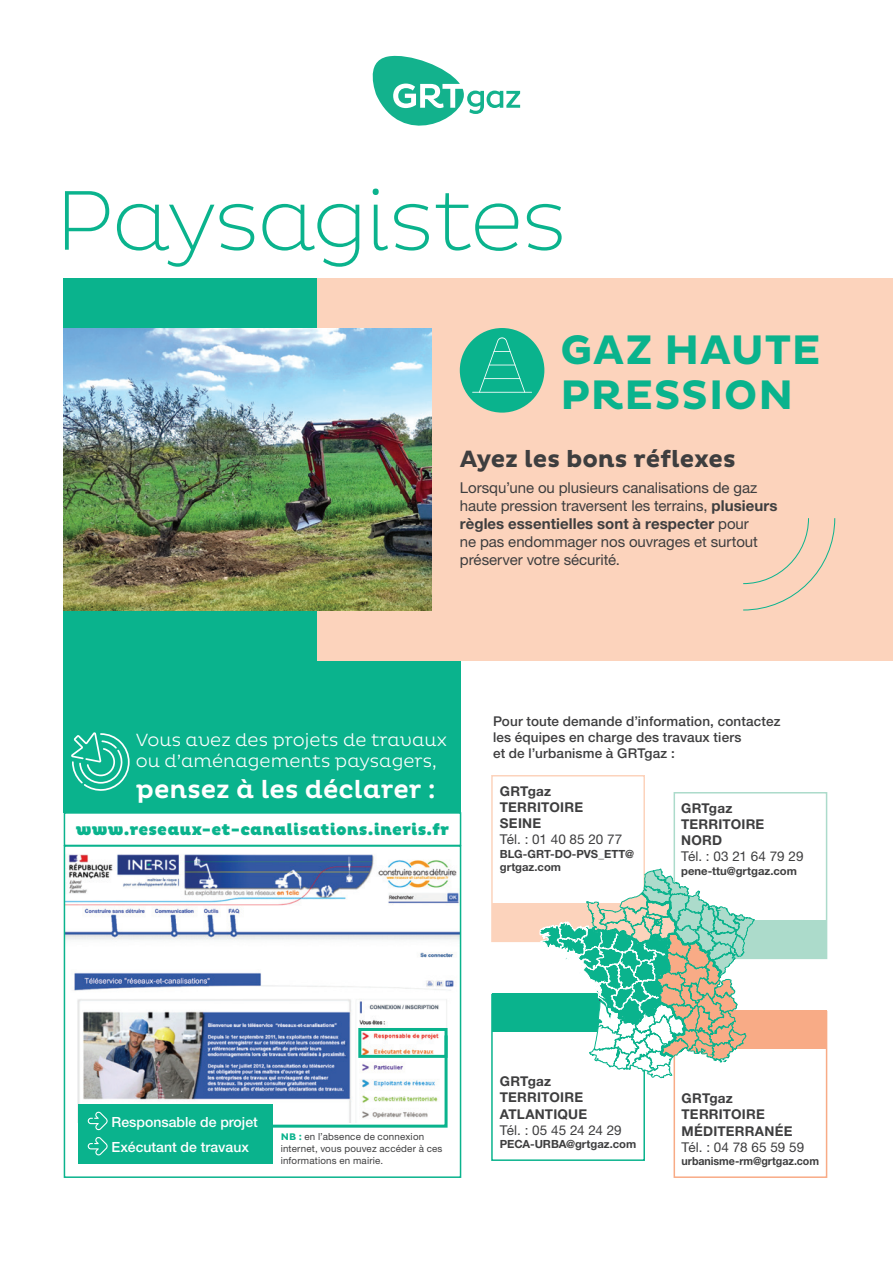
<style>
.page{position:relative;width:893px;height:1263px;background:#fff}
.page>*{position:absolute;margin:0;border:0;box-sizing:border-box;transform-origin:0 0}
.t1{font:200 86.1px "Pluto";letter-spacing:-.02em;color:#0ab38d}
.t2{font:700 42px/45px "Pluto";letter-spacing:.01em;color:#0ab38d}
.t3{font:500 25.5px "Pluto";color:#fff}
.t4{font:700 24px "Pluto";letter-spacing:-.005em;color:#3e3e3f}
.t5{font:300 18px/21.6px "Pluto";color:#fff}
.t6{font:900 16.5px "Pluto";letter-spacing:.005em;color:#0ab38d}
.t7{font:15px/18px "Helvetica Neue LT Std";letter-spacing:-.005em;color:#3e3e3f}
.t8{font:500 14.1px "Helvetica Neue LT Std";color:#fff}
.t9{font:500 13.5px/16.2px "Helvetica Neue LT Std";letter-spacing:.01em;color:#3e3e3f}
.t10{font:700 13.5px/16.2px "Helvetica Neue LT Std";letter-spacing:.015em;color:#3e3e3f}
.t11{font:13.5px "Helvetica Neue LT Std";color:#3e3e3f}
.t12{font:700 11.25px/13.5px "Helvetica Neue LT Std";letter-spacing:-.005em;color:#3e3e3f}
.t13{font:700 11.25px "Helvetica Neue LT Std";letter-spacing:-.005em;color:#3e3e3f;scale:.95 1}
.t14{font:9.75px/11.7px "Helvetica Neue LT Std";letter-spacing:.02em;color:#3e3e3f}
.s1{font-weight:700}
.s2{font-family:"Pluto";font-weight:700;color:#0ab38d}
</style>
<div class="page">
<div style="left:64px;top:278px;width:397px;height:535px;background:#0ab38d"></div>
<div style="left:317px;top:278px;width:576px;height:383px;background:#fcd3bc"></div>
<img style="left:67px;top:854px;width:391px;height:268px">
<div style="left:64px;top:845px;width:397px;height:333px;border:2px solid #0ab38d"></div>
<div style="left:78px;top:1104px;width:194px;height:60px;background:#0ab38d"></div>
<svg style="left:88px;top:1111px;width:20px;height:19px"></svg>
<svg style="left:88px;top:1137px;width:20px;height:19px"></svg>
<div style="left:358px;top:1028px;width:90px;height:30px;border:3px solid #0ab38d"></div>
<svg style="left:265px;top:1032px;width:184px;height:97px"></svg>
<svg style="left:372px;top:55px;width:148px;height:71px"></svg>
<img style="left:64px;top:328px;width:367px;height:283px">
<svg style="left:743px;top:518px;width:92px;height:93px"></svg>
<div style="left:460px;top:328px;width:84px;height:85px;background:#0ab38d;border-radius:50%"></div>
<hr style="left:472px;top:392px;width:60px;height:1px;background:#fff">
<svg style="left:479px;top:337px;width:46px;height:56px"></svg>
<hr style="left:484px;top:378px;width:36px;height:1px;background:#fff">
<div style="left:64px;top:812px;width:397px;height:34px;border:2px solid #0ab38d"></div>
<svg style="left:71px;top:732px;width:59px;height:59px"></svg>
<div style="left:674px;top:1011px;width:153px;height:167px;border:2px solid #f8ab86"></div>
<div style="left:675px;top:1011px;width:151px;height:38px;background:#f8ab86"></div>
<div style="left:491px;top:775px;width:154px;height:167px;border:2px solid #fcd3bc"></div>
<div style="left:492px;top:903px;width:129px;height:38px;background:#fcd3bc"></div>
<div style="left:674px;top:792px;width:153px;height:167px;border:2px solid #acdbcb"></div>
<div style="left:675px;top:920px;width:151px;height:38px;background:#acdbcb"></div>
<div style="left:492px;top:994px;width:153px;height:38px;background:#0ab38d"></div>
<div style="left:491px;top:994px;width:154px;height:167px;border:2px solid #0ab38d"></div>
<svg style="left:539px;top:869px;width:216px;height:209px"></svg>
<p class="t1" style="left:55px;top:172px;width:513px">Paysagistes</p>
<p class="t2" style="left:560px;top:328px;width:262px">GAZ HAUTE<br>PRESSION</p>
<p class="t4" style="left:460px;top:445px;width:277px">Ayez les bons réflexes</p>
<p class="t7" style="left:460px;top:479px;width:319px">Lorsqu’une ou plusieurs canalisations de gaz haute pression traversent les terrains, <span class="s1">plusieurs règles essentielles sont à respecter</span> pour<br>ne pas endommager nos ouvrages et surtout préserver votre sécurité.</p>
<p class="t5" style="left:136px;top:729px;width:313px">Vous avez des projets de travaux ou d’aménagements paysagers,</p>
<p class="t3" style="left:136px;top:775px;width:302px">pensez à les déclarer :</p>
<p class="t6" style="left:76px;top:820px;width:375px">www.reseaux-et-canalisations.ineris.fr</p>
<p class="t9" style="left:493px;top:713px;width:289px">Pour toute demande d’information, contactez les équipes en charge des travaux tiers<br>et de l’urbanisme à GRTgaz :</p>
<p class="t10" style="left:500px;top:782px;width:85px">GRTgaz<br>TERRITOIRE<br>SEINE</p>
<p class="t11" style="left:500px;top:831px;width:124px">Tél. : 01 40 85 20 77</p>
<p class="t12" style="left:500px;top:847px;width:136px">BLG-GRT-DO-PVS_ETT@ grtgaz.com</p>
<p class="t10" style="left:681px;top:799px;width:85px">GRTgaz<br>TERRITOIRE<br>NORD</p>
<p class="t11" style="left:681px;top:848px;width:124px">Tél. : 03 21 64 79 29</p>
<p class="t12" style="left:681px;top:864px;width:117px">pene-ttu@grtgaz.com</p>
<p class="t8" style="left:112px;top:1114px;width:148px">Responsable de projet</p>
<p class="t8" style="left:112px;top:1139px;width:139px">Exécutant de travaux</p>
<p class="t14" style="left:281px;top:1131px;width:163px"><span class="s2">NB :</span> en l’absence de connexion internet, vous pouvez accéder à ces informations en mairie.</p>
<p class="t10" style="left:500px;top:1073px;width:89px">GRTgaz<br>TERRITOIRE<br>ATLANTIQUE</p>
<p class="t11" style="left:500px;top:1122px;width:123px">Tél. : 05 45 24 24 29</p>
<p class="t12" style="left:500px;top:1137px;width:138px">PECA-URBA@grtgaz.com</p>
<p class="t10" style="left:682px;top:1090px;width:112px">GRTgaz<br>TERRITOIRE<br>MÉDITERRANÉE</p>
<p class="t11" style="left:682px;top:1139px;width:124px">Tél. : 04 78 65 59 59</p>
<p class="t13" style="left:682px;top:1154px;width:146px">urbanisme-rm@grtgaz.com</p>
</div>
